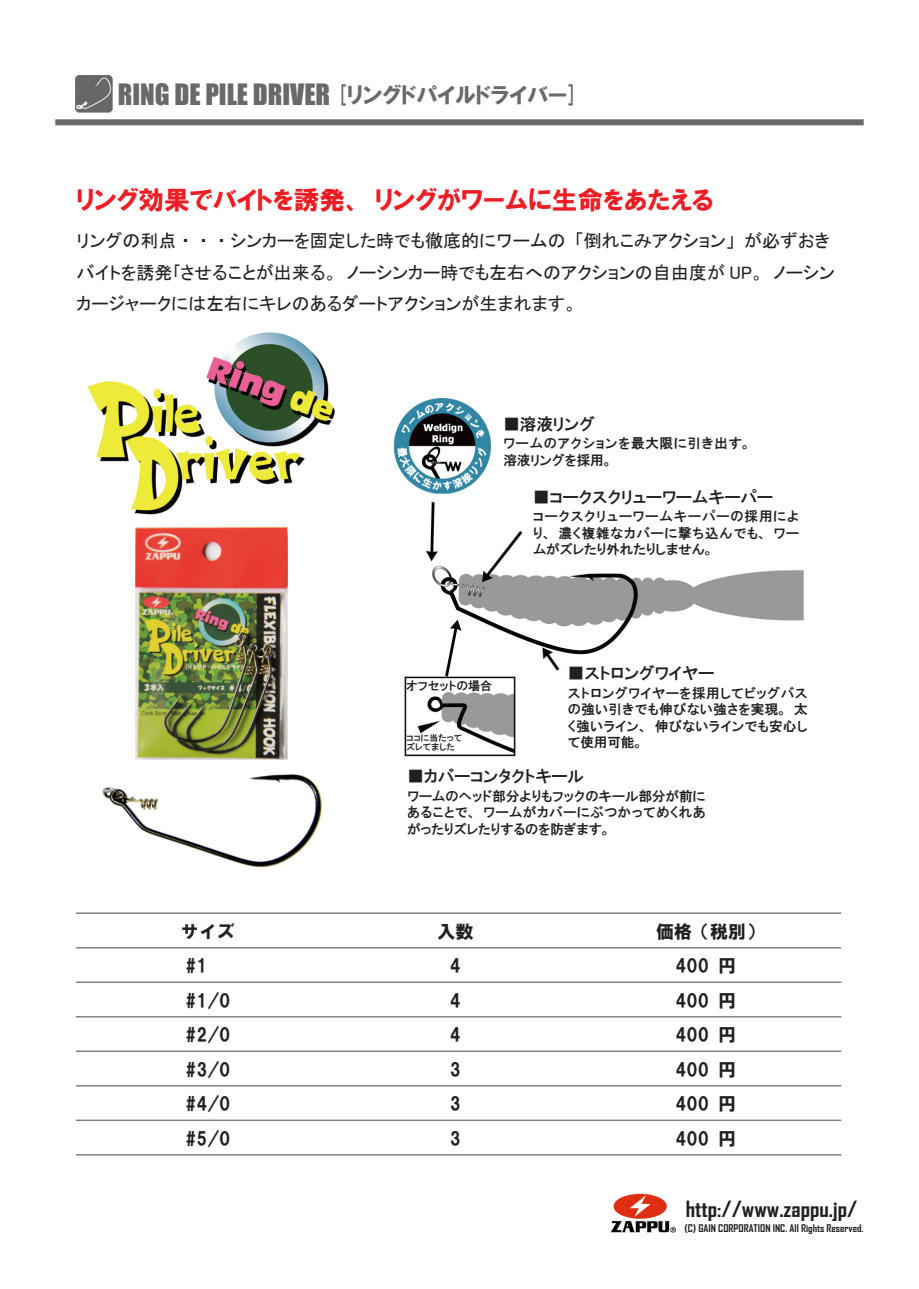
<style>
.page{position:relative;width:919px;height:1289px;background:#fff}
.page>*{position:absolute;margin:0;border:0;box-sizing:border-box;transform-origin:0 0}
.t1{font:27px "Impact";color:#67696b}
.t2{font:25.65px "HGP Soei Kakugothic UB";color:#ee1d23}
.t3{font:700 21.45px "Agency FB";color:#231f20;scale:1.07 1}
.t4{font:18px/31.5px "MS P Gothic";color:#231f20}
.t5{font:18px/34.5px "HG Soei Kakugothic UB";color:#231f20;text-align:center}
.t6{font:16.5px "HGP Gothic E";color:#231f20}
.t7{font:13.5px/16.5px "HGP Gothic E";letter-spacing:.04em;color:#231f20;text-align:justify}
.t8{font:13.5px/16.5px "HGP Gothic E";letter-spacing:.06em;color:#231f20}
.t9{font:12px "HGP Gothic E";color:#231f20}
.t10{font:700 10.2px "Agency FB";color:#231f20;scale:1.07 1}
.t11{font:9px/9px "HGP Gothic E";color:#231f20}
.s1{font-family:"HGP Soei Kakugothic UB";font-size:22.5px}
</style>
<div class="page">
<img style="left:55px;top:75px;width:809px;height:1158px">
<hr style="left:76px;top:912px;width:765px;height:2px;background:#808285">
<hr style="left:76px;top:947px;width:765px;height:1px;background:#808285">
<hr style="left:76px;top:981px;width:765px;height:2px;background:#808285">
<hr style="left:76px;top:1016px;width:765px;height:1px;background:#808285">
<hr style="left:76px;top:1050px;width:765px;height:2px;background:#808285">
<hr style="left:76px;top:1085px;width:765px;height:1px;background:#808285">
<hr style="left:76px;top:1119px;width:765px;height:2px;background:#808285">
<hr style="left:76px;top:1154px;width:765px;height:1px;background:#808285">
<div style="left:55px;top:119px;width:808px;height:6px;background:#67696b"></div>
<h1 class="t1" style="left:118px;top:74px;width:463px">RING DE PILE DRIVER <span class="s1">[リングドパイルドライバー]</span></h1>
<h2 class="t2" style="left:77px;top:187px;width:638px">リング効果でバイトを誘発、リングがワームに生命をあたえる</h2>
<h3 class="t4" style="left:77px;top:225px;width:759px">リングの利点・・・シンカーを固定した時でも徹底的にワームの「倒れこみアクション」が必ずおきバイトを誘発｢させることが出来る。ノーシンカー時でも左右へのアクションの自由度が UP。ノーシンカージャークには左右にキレのあるダートアクションが生まれます。</h3>
<p class="t6" style="left:503px;top:415px;width:93px">■溶液リング</p>
<p class="t8" style="left:503px;top:435px;width:249px">ワームのアクションを最大限に引き出す。溶液リングを採用。</p>
<p class="t6" style="left:533px;top:488px;width:241px">■コークスクリューワームキーパー</p>
<p class="t7" style="left:533px;top:508px;width:267px">コークスクリューワームキーパーの採用により、濃く複雑なカバーに撃ち込んでも、ワームがズレたり外れたりしません。</p>
<p class="t6" style="left:568px;top:665px;width:148px">■ストロングワイヤー</p>
<p class="t7" style="left:568px;top:684px;width:241px">ストロングワイヤーを採用してビッグバスの強い引きでも伸びない強さを実現。太く強いライン、伸びないラインでも安心して使用可能。</p>
<p class="t6" style="left:407px;top:768px;width:178px">■カバーコンタクトキール</p>
<p class="t7" style="left:407px;top:787px;width:299px">ワームのヘッド部分よりもフックのキール部分が前にあることで、ワームがカバーにぶつかってめくれあがったりズレたりするのを防ぎます。</p>
<p class="t9" style="left:406px;top:679px;width:87px">オフセットの場合</p>
<p class="t11" style="left:406px;top:733px;width:57px">ココに当たってズレてました</p>
<h3 class="t5" style="left:181px;top:913px;width:56px;text-align:left">サイズ#1 #1/0 #2/0 #3/0 #4/0 #5/0</h3>
<h3 class="t5" style="left:437px;top:913px;width:37px">入数<br>4<br>4<br>4<br>3<br>3<br>3</h3>
<h3 class="t5" style="left:656px;top:913px;width:109px">価格（税別）<br>400 円<br>400 円<br>400 円<br>400 円<br>400 円<br>400 円</h3>
<h3 class="t3" style="left:685px;top:1195px;width:162px">http://www.zappu.jp/</h3>
<p class="t10" style="left:684px;top:1221px;width:169px">(C) GAIN CORPORATION INC. All Rights Reserved.</p>
</div>
